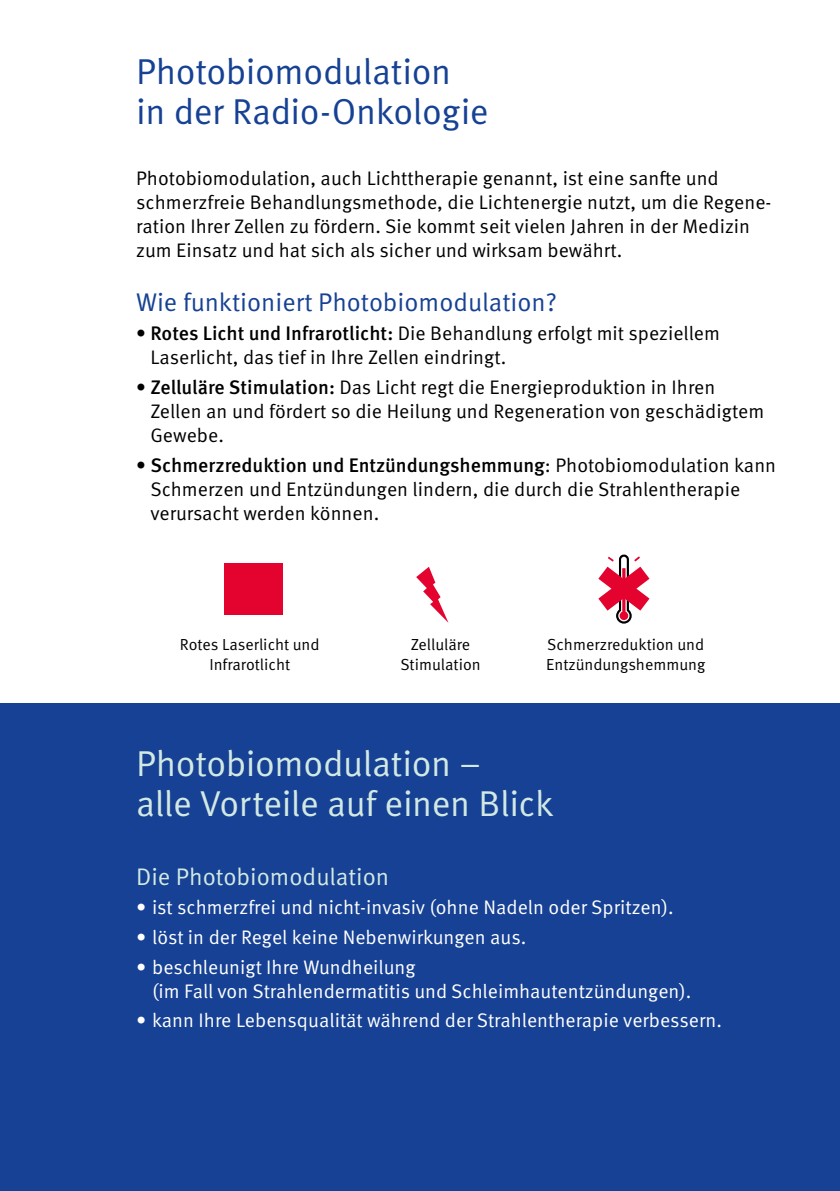
<style>
.page{position:relative;width:840px;height:1191px;background:#fff}
.page>*{position:absolute;margin:0;border:0;box-sizing:border-box;transform-origin:0 0}
.t1{font:36px/40px "Meta Pro Norm";letter-spacing:-.01em;color:#d2e9e3}
.Titel_12{font:36px/40px "Meta Pro Norm";letter-spacing:-.01em;color:#164194}
.t2{font:25.6px "Meta Pro Norm";color:#164194}
.t3{font:24px "Meta Pro Norm";color:#d2e9e3}
.t4{font:19.6px/24px "Meta Pro Norm";color:#000}
.t5{font:19.6px/24px "Meta Pro Norm";color:#fff}
.t6{font:16px/20px "Meta Pro Norm";color:#000;text-align:center}
.s1{font-family:"Meta Pro";font-weight:500}
</style>
<div class="page">
<div style="left:0;top:703px;width:839px;height:488px;background:#164194"></div>
<div style="left:224px;top:563px;width:59px;height:51px;background:#e4032e"></div>
<svg style="left:416px;top:567px;width:32px;height:56px"></svg>
<svg style="left:598px;top:554px;width:51px;height:69px"></svg>
<p class="Titel_12" style="left:136px;top:49px;width:354px">Photobiomodulation in der Radio-Onkologie</p>
<p class="t4" style="left:136px;top:165px;width:634px">Photobiomodulation, auch Lichttherapie genannt, ist eine sanfte und schmerzfreie Behandlungsmethode, die Lichtenergie nutzt, um die Regene&shy;ration Ihrer Zellen zu fördern. Sie kommt seit vielen Jahren in der Medizin zum Einsatz und hat sich als sicher und wirksam bewährt.</p>
<p class="t2" style="left:136px;top:282px;width:422px">Wie funktioniert Photobiomodulation?</p>
<p class="t4" style="left:150px;top:320px;width:571px;text-indent:-14px"><span class="s1">• Rotes Licht und Infrarotlicht:</span> Die Behandlung erfolgt mit speziellem<br>Laserlicht, das tief in Ihre Zellen eindringt.</p>
<p class="t4" style="left:150px;top:374px;width:615px;text-indent:-14px"><span class="s1">• Zelluläre Stimulation:</span> Das Licht regt die Energieproduktion in Ihren<br>Zellen an und fördert so die Heilung und Regeneration von geschädigtem<br>Gewebe.</p>
<p class="t4" style="left:150px;top:451px;width:627px;text-indent:-14px"><span class="s1">• Schmerzreduktion und Entzündungshemmung</span>: Photobiomodulation kann<br>Schmerzen und Entzündungen lindern, die durch die Strahlentherapie verursacht werden können.</p>
<p class="t6" style="left:180px;top:633px;width:141px">Rotes Laserlicht und<br>Infrarotlicht</p>
<p class="t6" style="left:400px;top:633px;width:82px">Zelluläre<br>Stimulation</p>
<p class="t6" style="left:546px;top:633px;width:160px;text-align:left">Schmerzreduktion und<br>Entzündungshemmung</p>
<p class="t1" style="left:136px;top:741px;width:418px">Photobiomodulation –<br>alle Vorteile auf einen Blick</p>
<p class="t3" style="left:136px;top:858px;width:254px">Die Photobiomodulation</p>
<p class="t5" style="left:136px;top:894px;width:538px">• ist schmerzfrei und nicht-invasiv (ohne Nadeln oder Spritzen).</p>
<p class="t5" style="left:136px;top:924px;width:391px">• löst in der Regel keine Nebenwirkungen aus.</p>
<p class="t5" style="left:152px;top:953px;width:540px;text-indent:-16px">• beschleunigt Ihre Wundheilung<br>(im Fall von Strahlendermatitis und Schleimhautentzündungen).</p>
<p class="t5" style="left:136px;top:1007px;width:587px">• kann Ihre Lebensqualität während der Strahlentherapie verbessern.</p>
</div>
